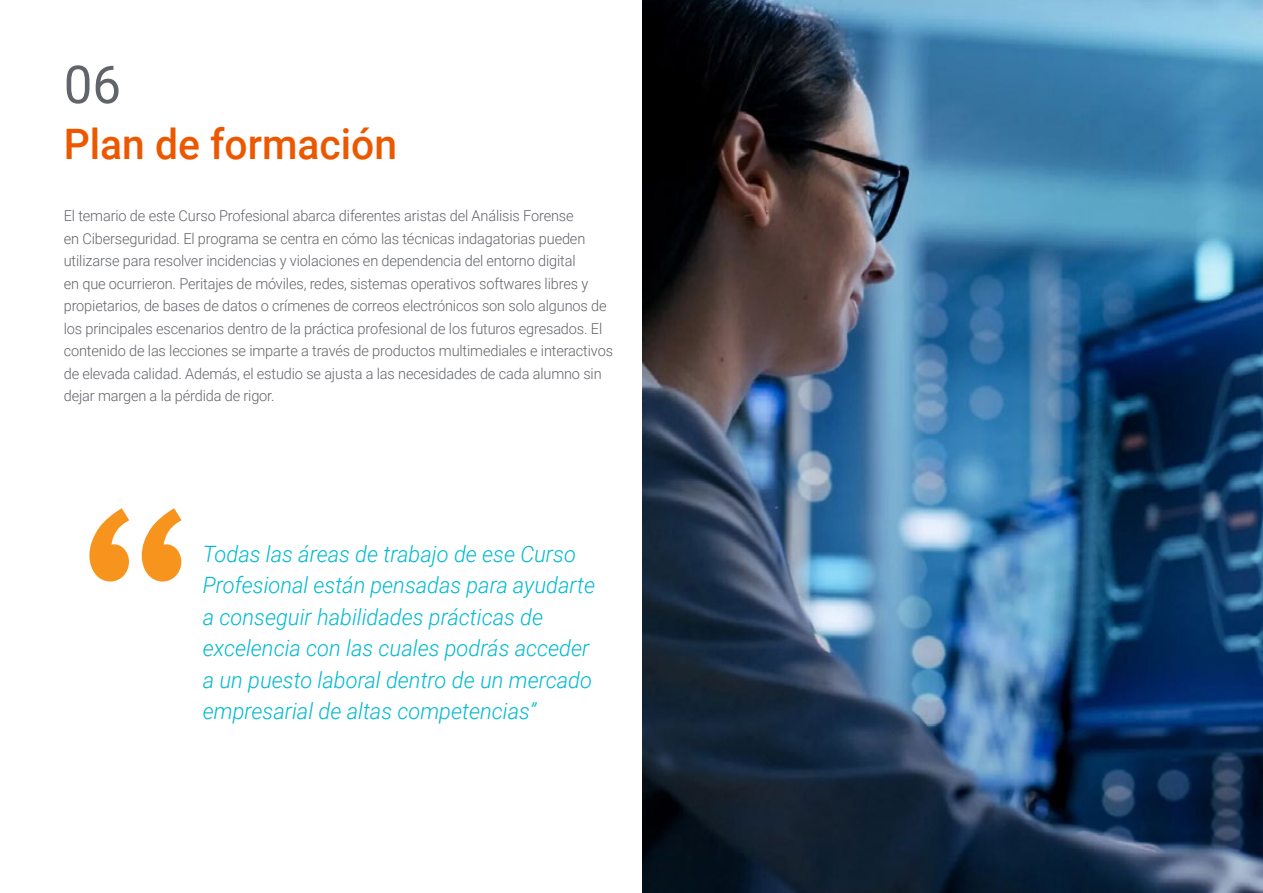
<style>
.page{position:relative;width:1263px;height:893px;background:#fff}
.page>*{position:absolute;margin:0;border:0;box-sizing:border-box;transform-origin:0 0}
.t1{font:52.5px "Roboto";color:#61646a}
.t2{font:500 42px "Roboto";color:#ec5800}
.t3{font:italic 300 22.5px/31.5px "Roboto";color:#00bacf}
.t4{font:300 15px/22.5px "Roboto";letter-spacing:-.01em;color:#61646a}
</style>
<div class="page">
<svg style="left:89px;top:508px;width:93px;height:73px"></svg>
<img style="left:642px;top:0;width:621px;height:893px">
<h1 class="t1" style="left:64px;top:48px;width:59px">06</h1>
<h2 class="t2" style="left:64px;top:115px;width:335px">Plan de formación</h2>
<p class="t4" style="left:64px;top:204px;width:551px">El temario de este Curso Profesional abarca diferentes aristas del Análisis Forense<br>en Ciberseguridad. El programa se centra en cómo las técnicas indagatorias pueden utilizarse para resolver incidencias y violaciones en dependencia del entorno digital<br>en que ocurrieron. Peritajes de móviles, redes, sistemas operativos softwares libres y propietarios, de bases de datos o crímenes de correos electrónicos son solo algunos de los principales escenarios dentro de la práctica profesional de los futuros egresados. El contenido de las lecciones se imparte a través de productos multimediales e interactivos de elevada calidad. Además, el estudio se ajusta a las necesidades de cada alumno sin dejar margen a la pérdida de rigor.</p>
<h3 class="t3" style="left:203px;top:537px;width:394px">Todas las áreas de trabajo de ese Curso Profesional están pensadas para ayudarte a conseguir habilidades prácticas de excelencia con las cuales podrás acceder a un puesto laboral dentro de un mercado empresarial de altas competencias”</h3>
</div>
